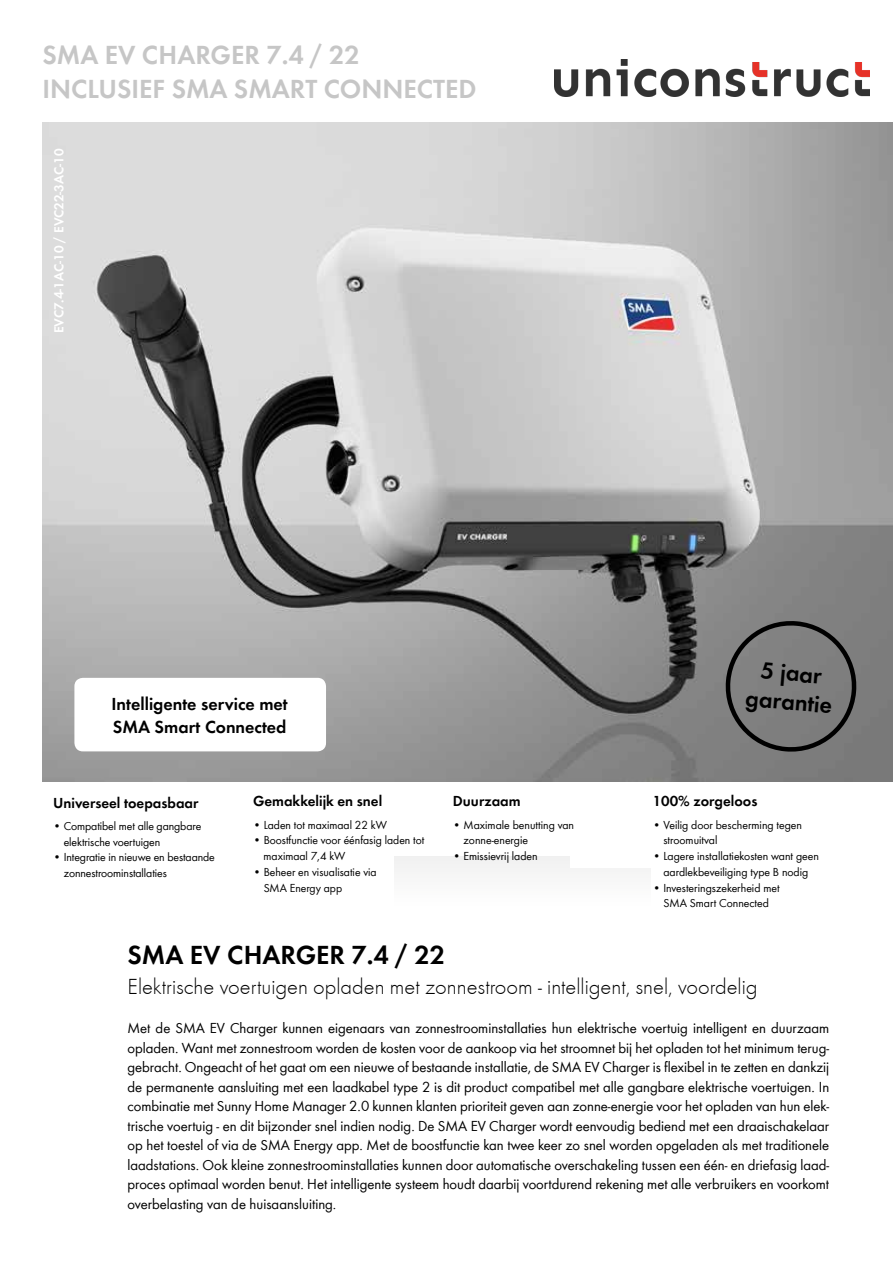
<style>
.page{position:relative;width:893px;height:1263px;background:#fff}
.page>*{position:absolute;margin:0;border:0;box-sizing:border-box;transform-origin:0 0}
.t1{font:600 27px/34.5px "SMA Futura Global";color:#c6c6c6}
.t2{font:600 27px "SMA Futura Global";color:#000}
.t3{font:600 24px/28.8px "SMA Futura Global";color:#000;text-align:center}
.t4{font:300 22.5px "SMA Futura Global";color:#000}
.t5{font:600 18px/22.5px "SMA Futura Global";color:#000}
.t6{font:15px/19.5px "SMA Futura Global";color:#000;text-align:justify}
.t7{font:600 15px "SMA Futura Global";color:#000}
.t8{font:600 13.5px "SMA Futura Global";color:#fff}
.t9{font:12px/15.8px "SMA Futura Global";color:#000}
</style>
<div class="page">
<img style="left:43px;top:122px;width:850px;height:659px">
<div style="left:74px;top:678px;width:252px;height:73px;background:#fff;border-radius:9px"></div>
<svg style="left:720px;top:616px;width:142px;height:138px;background:#747474"></svg>
<img style="left:555px;top:59px;width:315px;height:38px">
<h1 class="t1" style="left:43px;top:37px;width:435px">SMA EV CHARGER 7.4 / 22<br>INCLUSIEF SMA SMART CONNECTED</h1>
<p class="t8" style="left:51px;top:333px;width:186px;rotate:-90deg">EVC7.4-1AC-10 / EVC22-3AC-10</p>
<p class="t5" style="left:112px;top:693px;width:178px">Intelligente service met<br>SMA Smart Connected</p>
<p class="t7" style="left:53px;top:794px;width:147px">Universeel toepasbaar</p>
<p class="t9" style="left:64px;top:818px;width:139px;text-indent:-11px">• Compatibel met alle gangbare elektrische voertuigen</p>
<p class="t9" style="left:64px;top:849px;width:153px;text-indent:-11px">• Integratie in nieuwe en bestaande zonnestroominstallaties</p>
<p class="t7" style="left:253px;top:792px;width:131px">Gemakkelijk en snel</p>
<p class="t9" style="left:253px;top:816px;width:135px">• Laden tot maximaal 22 kW</p>
<p class="t9" style="left:264px;top:832px;width:162px;text-indent:-11px">• Boostfunctie voor éénfasig laden tot maximaal 7,4 kW</p>
<p class="t9" style="left:264px;top:864px;width:115px;text-indent:-11px">• Beheer en visualisatie via<br>SMA Energy app</p>
<p class="t7" style="left:453px;top:792px;width:69px">Duurzaam</p>
<p class="t9" style="left:464px;top:816px;width:112px;text-indent:-11px">• Maximale benutting van zonne-energie</p>
<p class="t9" style="left:453px;top:848px;width:86px">• Emissievrij laden</p>
<h2 class="t3" style="left:749px;top:654px;width:88px;rotate:5deg">5 jaar garantie</h2>
<p class="t7" style="left:653px;top:792px;width:106px">100% zorgeloos</p>
<p class="t9" style="left:663px;top:816px;width:140px;text-indent:-11px">• Veilig door bescherming tegen stroomuitval</p>
<p class="t9" style="left:653px;top:848px;width:168px;text-align:center">• Lagere installatiekosten want geen aardlekbeveiliging type B nodig</p>
<p class="t9" style="left:653px;top:879px;width:128px;text-align:center">• Investeringszekerheid met<br>SMA Smart Connected</p>
<h1 class="t2" style="left:128px;top:939px;width:319px">SMA EV CHARGER 7.4 / 22</h1>
<h3 class="t4" style="left:128px;top:973px;width:631px">Elektrische voertuigen opladen met zonnestroom - intelligent, snel, voordelig</h3>
<p class="t6" style="left:128px;top:1018px;width:703px">Met de SMA EV Charger kunnen eigenaars van zonnestroominstallaties hun elektrische voertuig intelligent en duurzaam opladen. Want met zonnestroom worden de kosten voor de aankoop via het stroomnet bij het opladen tot het minimum terug&shy;gebracht. Ongeacht of het gaat om een nieuwe of bestaande installatie, de SMA EV Charger is flexibel in te zetten en dankzij de permanente aansluiting met een laadkabel type 2 is dit product compatibel met alle gangbare elektrische voertuigen. In combinatie met Sunny Home Manager 2.0 kunnen klanten prioriteit geven aan zonne-energie voor het opladen van hun elek&shy;trische voertuig - en dit bijzonder snel indien nodig. De SMA EV Charger wordt eenvoudig bediend met een draaischakelaar op het toestel of via de SMA Energy app. Met de boostfunctie kan twee keer zo snel worden opgeladen als met traditionele laadstations. Ook kleine zonnestroominstallaties kunnen door automatische overschakeling tussen een één- en driefasig laad&shy;proces optimaal worden benut. Het intelligente systeem houdt daarbij voortdurend rekening met alle verbruikers en voorkomt overbelasting van de huisaansluiting.</p>
</div>
